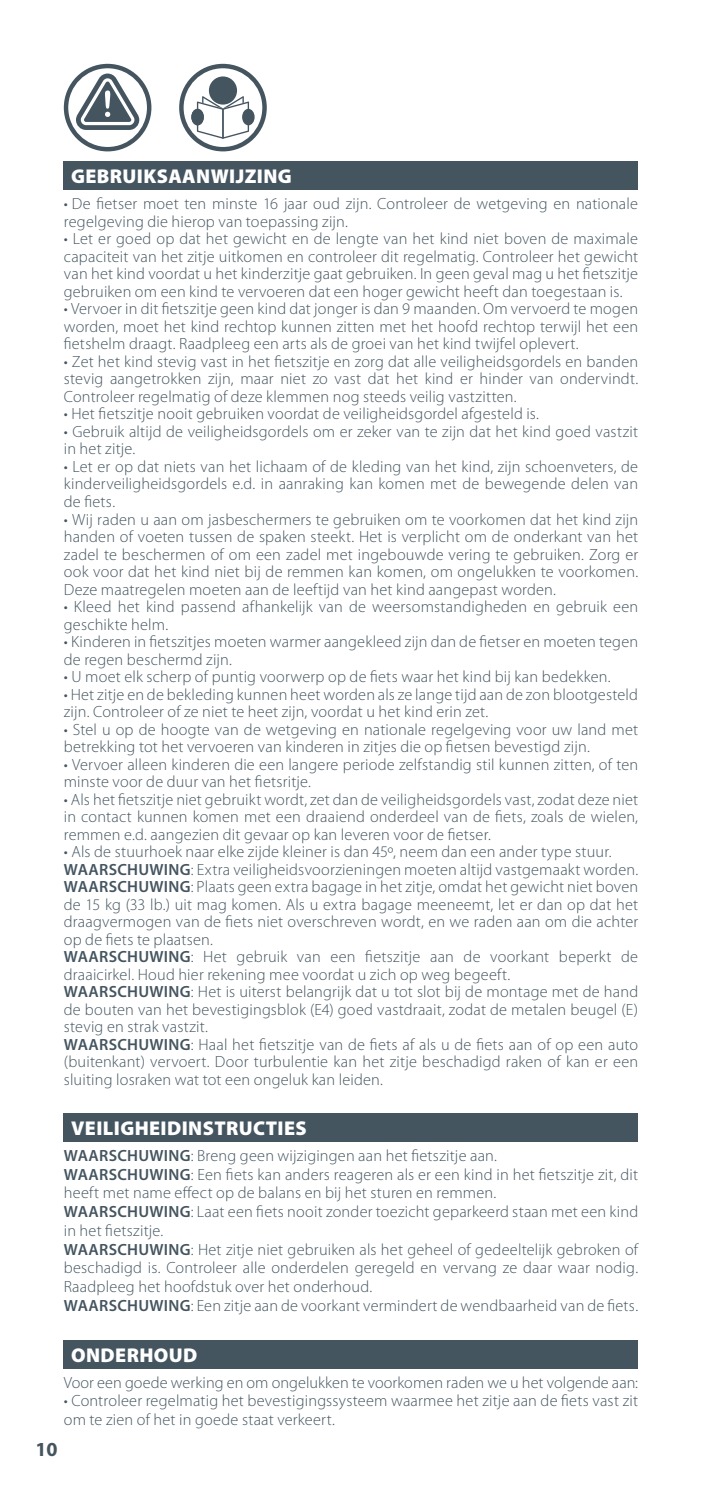
<style>
.page{position:relative;width:702px;height:1489px;background:#fff}
.page>*{position:absolute;margin:0;border:0;box-sizing:border-box;transform-origin:0 0}
.t1{font:900 20px "Myriad Pro";letter-spacing:.02em;color:#fff}
.t2{font:700 20px "Myriad Pro";color:#455560}
.t3{font:300 16.25px/17.5px "Myriad Pro";letter-spacing:.01em;color:#455560}
.s1{font-weight:600}
</style>
<div class="page">
<svg style="left:179px;top:64px;width:88px;height:87px"></svg>
<div style="left:191px;top:109px;width:13px;height:16px;background:#455560;border-radius:50%"></div>
<svg style="left:64px;top:64px;width:87px;height:87px"></svg>
<div style="left:64px;top:162px;width:574px;height:28px;background:#455560"></div>
<div style="left:64px;top:1113px;width:574px;height:28px;background:#455560"></div>
<div style="left:64px;top:1339px;width:574px;height:29px;background:#455560"></div>
<p class="t1" style="left:71px;top:165px;width:222px">GEBRUIKSAANWIJZING</p>
<p class="t3" style="left:64px;top:195px;width:575px">• De fietser moet ten minste 16 jaar oud zijn. Controleer de wetgeving en nationale regelgeving die hierop van toepassing zijn.</p>
<p class="t3" style="left:64px;top:230px;width:576px;text-align:justify">• Let er goed op dat het gewicht en de lengte van het kind niet boven de maximale capaciteit van het zitje uitkomen en controleer dit regelmatig. Controleer het gewicht van het kind voordat u het kinderzitje gaat gebruiken. In geen geval mag u het fietszitje gebruiken om een kind te vervoeren dat een hoger gewicht heeft dan toegestaan is.</p>
<p class="t3" style="left:64px;top:300px;width:576px;text-align:justify">• Vervoer in dit fietszitje geen kind dat jonger is dan 9 maanden. Om vervoerd te mogen worden, moet het kind rechtop kunnen zitten met het hoofd rechtop terwijl het een fietshelm draagt. Raadpleeg een arts als de groei van het kind twijfel oplevert.</p>
<p class="t3" style="left:64px;top:353px;width:576px;text-align:justify">• Zet het kind stevig vast in het fietszitje en zorg dat alle veiligheidsgordels en banden stevig aangetrokken zijn, maar niet zo vast dat het kind er hinder van ondervindt.<br>Controleer regelmatig of deze klemmen nog steeds veilig vastzitten.</p>
<p class="t3" style="left:64px;top:405px;width:477px">• Het fietszitje nooit gebruiken voordat de veiligheidsgordel afgesteld is.</p>
<p class="t3" style="left:64px;top:423px;width:576px">• Gebruik altijd de veiligheidsgordels om er zeker van te zijn dat het kind goed vastzit in het zitje.</p>
<p class="t3" style="left:64px;top:458px;width:576px;text-align:justify">• Let er op dat niets van het lichaam of de kleding van het kind, zijn schoenveters, de kinderveiligheidsgordels e.d. in aanraking kan komen met de bewegende delen van de fiets.</p>
<p class="t3" style="left:64px;top:510px;width:576px;text-align:justify">• Wij raden u aan om jasbeschermers te gebruiken om te voorkomen dat het kind zijn handen of voeten tussen de spaken steekt. Het is verplicht om de onderkant van het zadel te beschermen of om een zadel met ingebouwde vering te gebruiken. Zorg er ook voor dat het kind niet bij de remmen kan komen, om ongelukken te voorkomen.<br>Deze maatregelen moeten aan de leeftijd van het kind aangepast worden.</p>
<p class="t3" style="left:64px;top:598px;width:576px">• Kleed het kind passend afhankelijk van de weersomstandigheden en gebruik een geschikte helm.</p>
<p class="t3" style="left:64px;top:633px;width:576px">• Kinderen in fietszitjes moeten warmer aangekleed zijn dan de fietser en moeten tegen de regen beschermd zijn.</p>
<p class="t3" style="left:64px;top:668px;width:548px">• U moet elk scherp of puntig voorwerp op de fiets waar het kind bij kan bedekken.</p>
<p class="t3" style="left:64px;top:685px;width:575px">• Het zitje en de bekleding kunnen heet worden als ze lange tijd aan de zon blootgesteld zijn. Controleer of ze niet te heet zijn, voordat u het kind erin zet.</p>
<p class="t3" style="left:64px;top:720px;width:576px">• Stel u op de hoogte van de wetgeving en nationale regelgeving voor uw land met betrekking tot het vervoeren van kinderen in zitjes die op fietsen bevestigd zijn.</p>
<p class="t3" style="left:64px;top:755px;width:576px">• Vervoer alleen kinderen die een langere periode zelfstandig stil kunnen zitten, of ten minste voor de duur van het fietsritje.</p>
<p class="t3" style="left:64px;top:790px;width:576px;text-align:justify">• Als het fietszitje niet gebruikt wordt, zet dan de veiligheidsgordels vast, zodat deze niet in contact kunnen komen met een draaiend onderdeel van de fiets, zoals de wielen, remmen e.d. aangezien dit gevaar op kan leveren voor de fietser.</p>
<p class="t3" style="left:64px;top:843px;width:576px">• Als de stuurhoek naar elke zijde kleiner is dan 45º, neem dan een ander type stuur.<br><span class="s1">WAARSCHUWING</span>: Extra veiligheidsvoorzieningen moeten altijd vastgemaakt worden.<br><span class="s1">WAARSCHUWING</span>: Plaats geen extra bagage in het zitje, omdat het gewicht niet boven de 15 kg (33 lb.) uit mag komen. Als u extra bagage meeneemt, let er dan op dat het draagvermogen van de fiets niet overschreven wordt, en we raden aan om die achter op de fiets te plaatsen.<br><span class="s1">WAARSCHUWING</span>: Het gebruik van een fietszitje aan de voorkant beperkt de draaicirkel. Houd hier rekening mee voordat u zich op weg begeeft.<br><span class="s1">WAARSCHUWING</span>: Het is uiterst belangrijk dat u tot slot bij de montage met de hand de bouten van het bevestigingsblok (E4) goed vastdraait, zodat de metalen beugel (E) stevig en strak vastzit.<br><span class="s1">WAARSCHUWING</span>: Haal het fietszitje van de fiets af als u de fiets aan of op een auto (buitenkant) vervoert. Door turbulentie kan het zitje beschadigd raken of kan er een sluiting losraken wat tot een ongeluk kan leiden.</p>
<p class="t1" style="left:71px;top:1116px;width:237px">VEILIGHEIDINSTRUCTIES</p>
<p class="t3" style="left:64px;top:1146px;width:576px;line-height:18.8px"><span class="s1">WAARSCHUWING</span>: Breng geen wijzigingen aan het fietszitje aan.<br><span class="s1">WAARSCHUWING</span>: Een fiets kan anders reageren als er een kind in het fietszitje zit, dit heeft met name effect op de balans en bij het sturen en remmen.<br><span class="s1">WAARSCHUWING</span>: Laat een fiets nooit zonder toezicht geparkeerd staan met een kind in het fietszitje.<br><span class="s1">WAARSCHUWING</span>: Het zitje niet gebruiken als het geheel of gedeeltelijk gebroken of beschadigd is. Controleer alle onderdelen geregeld en vervang ze daar waar nodig.<br>Raadpleeg het hoofdstuk over het onderhoud.<br><span class="s1">WAARSCHUWING</span>: Een zitje aan de voorkant vermindert de wendbaarheid van de fiets.</p>
<p class="t1" style="left:71px;top:1343px;width:128px">ONDERHOUD</p>
<p class="t3" style="left:64px;top:1373px;width:575px">Voor een goede werking en om ongelukken te voorkomen raden we u het volgende aan:</p>
<p class="t3" style="left:64px;top:1391px;width:576px;line-height:18.8px">• Controleer regelmatig het bevestigingssysteem waarmee het zitje aan de fiets vast zit om te zien of het in goede staat verkeert.</p>
<p class="t2" style="left:35px;top:1437px;width:24px">10</p>
</div>
